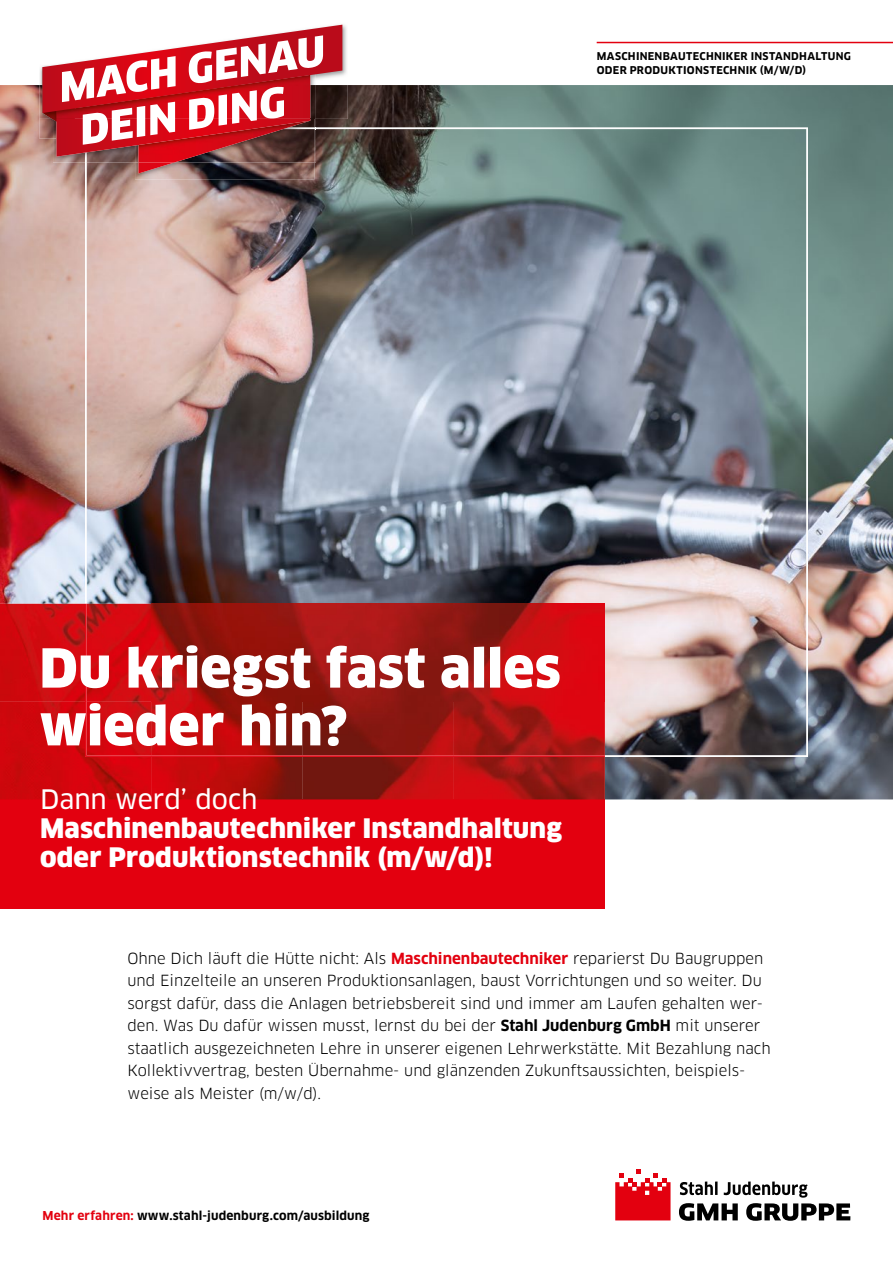
<style>
.page{position:relative;width:893px;height:1263px;background:#fff}
.page>*{position:absolute;margin:0;border:0;box-sizing:border-box;transform-origin:0 0}
.t1{font:900 52.5px/57.8px "Clan OT";color:#fff}
.t2{font:900 26.25px/29.2px "Clan OT";letter-spacing:.005em;color:#fff}
.t3{font:26.25px "Clan OT News";color:#fff}
.t4{font:15px/22.5px "Clan OT";color:#000}
.t5{font:700 12px "Clan OT";letter-spacing:.01em;color:#000}
.t6{font:700 10.5px/13.5px "Clan OT";letter-spacing:.025em;color:#000}
.s1{font-weight:700;color:#e3000f}
.s2{font-weight:700}
.s3{color:#e3000f}
</style>
<div class="page">
<img style="left:0;top:85px;width:893px;height:714px">
<img style="left:85px;top:128px;width:723px;height:629px">
<img style="left:39px;top:119px;width:4px;height:19px">
<img style="left:135px;top:173px;width:181px;height:6px">
<img style="left:340px;top:24px;width:8px;height:95px">
<img style="left:40px;top:66px;width:3px;height:19px">
<img style="left:39px;top:85px;width:4px;height:34px">
<svg style="left:43px;top:25px;width:299px;height:148px"></svg>
<svg style="left:679px;top:1181px;width:171px;height:40px"></svg>
<svg style="left:615px;top:1169px;width:55px;height:51px"></svg>
<div style="left:0;top:799px;width:605px;height:110px;background:#e3000f"></div>
<img style="left:0;top:604px;width:605px;height:195px">
<svg style="left:85px;top:604px;width:520px;height:153px;background:#ab1211"></svg>
<hr style="left:597px;top:42px;width:296px;height:1px;background:#e3000f">
<p class="t6" style="left:597px;top:50px;width:256px">MASCHINENBAUTECHNIKER INSTANDHALTUNG<br>ODER PRODUKTIONSTECHNIK (M/W/D)</p>
<h1 class="t1" style="left:40px;top:640px;width:523px">Du kriegst fast alles wieder hin?</h1>
<h2 class="t3" style="left:40px;top:783px;width:219px">Dann werd’ doch</h2>
<h2 class="t2" style="left:40px;top:814px;width:523px">Maschinenbautechniker Instandhaltung oder Produktionstechnik (m/w/d)!</h2>
<p class="t4" style="left:128px;top:947px;width:645px">Ohne Dich läuft die Hütte nicht: Als <span class="s1">Maschinenbautechniker</span> reparierst Du Baugruppen und Einzelteile an unseren Produktionsanlagen, baust Vorrichtungen und so weiter. Du sorgst dafür, dass die Anlagen betriebsbereit sind und immer am Laufen gehalten wer&shy;den. Was Du dafür wissen musst, lernst du bei der <span class="s2">Stahl Judenburg GmbH</span> mit unserer staatlich ausgezeichneten Lehre in unserer eigenen Lehrwerkstätte. Mit Bezahlung nach Kollektivvertrag, besten Übernahme- und glänzenden Zukunftsaussichten, beispiels&shy;weise als Meister (m/w/d).</p>
<p class="t5" style="left:43px;top:1209px;width:329px"><span class="s3">Mehr erfahren:</span> www.stahl-judenburg.com/ausbildung</p>
</div>
